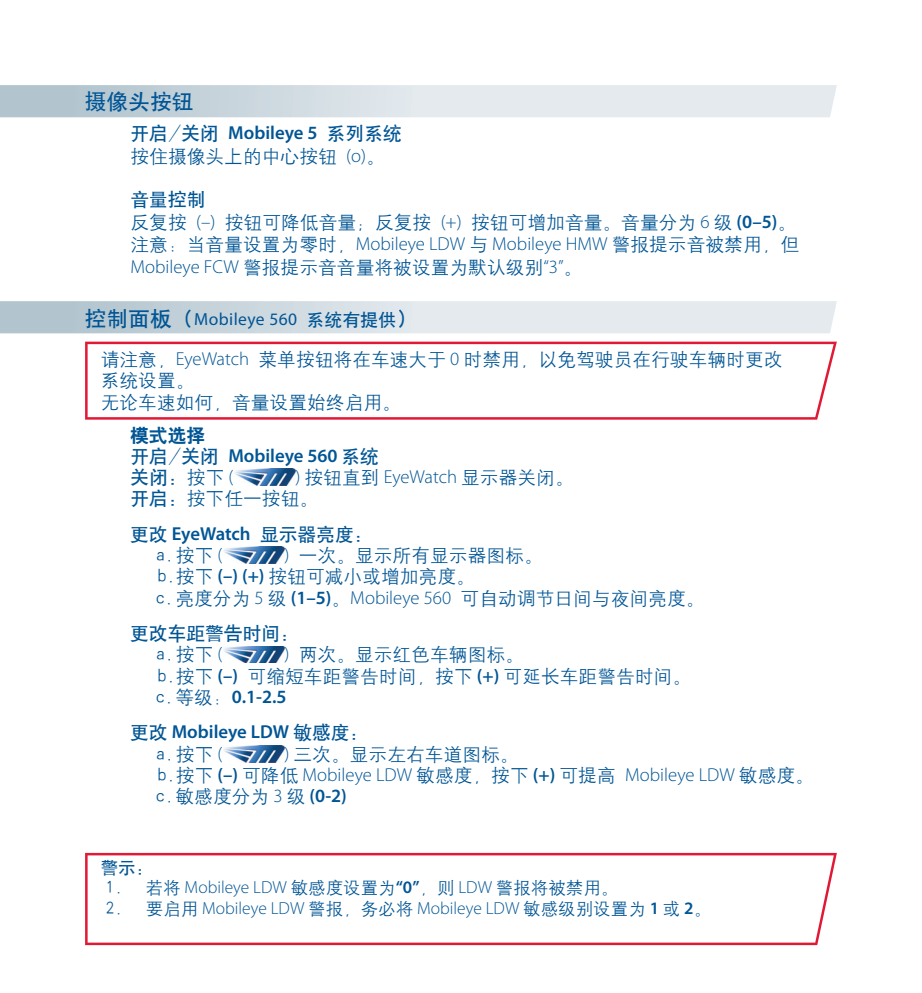
<style>
.page{position:relative;width:922px;height:993px;background:#fff}
.page>*{position:absolute;margin:0;border:0;box-sizing:border-box;transform-origin:0 0}
.t1{font:21.25px "H Yb 1 gj";letter-spacing:.025em;color:#005595}
.t2{font:18.75px/21.2px "H Yg 2 gj";color:#005595}
.t3{font:18.75px "H Yb 1 gj";color:#005595}
.t4{font:300 18.75px "Myriad Pro";color:#005595}
.t5{font:600 18.75px/35.5px "Myriad Pro";color:#005595}
.t6{font:18.75px "H Yb 2 gj";color:#005595}
.t7{font:300 17.5px "Myriad Pro";color:#005595}
.t8{font:17.5px "H Yg 2 gj";color:#005595}
.t9{font:17.5px "Myriad Pro";letter-spacing:.025em;color:#005595}
.t10{font:17.5px "H Yb 1 gj";color:#005595}
.s1{font-family:"Myriad Pro";font-weight:600}
.s2{font-family:"Myriad Pro";font-weight:300}
.s3{font-family:"H Yb 1 gj";font-size:21.25px}
.s4{font-family:"H Yb 1 gj"}
.s5{font-family:"H Yb 1 gj";font-weight:400}
.s6{font-family:"H Yg 2 gj"}
.s7{font-family:"H Yg 2 gj";font-weight:400}
.s8{font-weight:600}
</style>
<div class="page">
<img style="left:234px;top:468px;width:61px;height:17px">
<img style="left:223px;top:546px;width:61px;height:17px">
<img style="left:224px;top:646px;width:60px;height:16px">
<img style="left:223px;top:745px;width:61px;height:17px">
<svg style="left:85px;top:852px;width:751px;height:92px"></svg>
<svg style="left:85px;top:341px;width:751px;height:78px"></svg>
<svg style="left:0;top:85px;width:836px;height:32px;background:#dae2e7"></svg>
<div style="left:2px;top:91px;width:191px;height:20px;background:linear-gradient(to right,#aec2cc,#c1cfd7)"></div>
<svg style="left:0;top:301px;width:836px;height:32px;background:#d8e1e6"></svg>
<div style="left:85px;top:308px;width:106px;height:20px;background:#bbcbd4"></div>
<div style="left:195px;top:312px;width:101px;height:16px;background:#cad6dd"></div>
<div style="left:297px;top:311px;width:98px;height:17px;background:#d9e2e7"></div>
<div style="left:399px;top:309px;width:5px;height:18px;background:#e1e8ed"></div>
<p class="t1" style="left:85px;top:90px;width:110px">摄像头按钮</p>
<p class="t3" style="left:130px;top:124px;width:273px">开启/关闭 <span class="s1">Mobileye 5</span> 系列系统</p>
<p class="t2" style="left:130px;top:145px;width:256px">按住摄像头上的中心按钮 <span class="s2">(o)</span>。</p>
<p class="t3" style="left:130px;top:190px;width:76px">音量控制</p>
<p class="t2" style="left:130px;top:211px;width:670px;line-height:22.5px">反复按 <span class="s2">(–)</span> 按钮可降低音量；反复按 <span class="s2">(+)</span> 按钮可增加音量。音量分为 <span class="s2">6</span> 级 <span class="s1">(0–5)</span>。注意：当音量设置为零时，<span class="s2">Mobileye LDW</span> 与 <span class="s2">Mobileye HMW</span> 警报提示音被禁用，但<br><span class="s2">Mobileye FCW</span> 警报提示音音量将被设置为默认级别<span class="s2">“3”</span>。</p>
<p class="t9" style="left:85px;top:312px;width:334px"><span class="s3">控制面板（</span>Mobileye 560 <span class="s4">系统有提供</span><span class="s3">）</span></p>
<p class="t2" style="left:101px;top:349px;width:683px">请注意，<span class="s2">EyeWatch</span> 菜单按钮将在车速大于 <span class="s2">0</span> 时禁用，以免驾驶员在行驶车辆时更改系统设置。<br>无论车速如何，音量设置始终启用。</p>
<p class="t6" style="left:130px;top:425px;width:76px">模式选择</p>
<p class="t5" style="left:130px;top:439px;width:250px"><span class="s5">开启/关闭</span> Mobileye 560 <span class="s5">系统</span></p>
<p class="t3" style="left:131px;top:468px;width:104px">关闭：<span class="s6">按下</span> <span class="s2">(</span></p>
<p class="t2" style="left:130px;top:466px;width:444px;text-indent:165px"><span class="s2">)</span> 按钮直到 <span class="s2">EyeWatch</span> 显示器关闭。<span class="s4">开启：</span>按下任一按钮。</p>
<p class="t3" style="left:130px;top:524px;width:244px">更改 <span class="s1">EyeWatch</span> 显示器亮度：</p>
<p class="t2" style="left:156px;top:544px;width:67px">a. 按下 <span class="s2">(</span></p>
<p class="t2" style="left:156px;top:544px;width:550px;text-indent:128px"><span class="s2">)</span> 一次。显示所有显示器图标。<br>b. 按下 <span class="s1">(–) (+)</span> 按钮可减小或增加亮度。<br>c. 亮度分为 <span class="s2">5</span> 级 <span class="s1">(1–5)</span>。<span class="s2">Mobileye 560</span> 可自动调节日间与夜间亮度。</p>
<p class="t3" style="left:130px;top:624px;width:170px">更改车距警告时间：</p>
<p class="t2" style="left:156px;top:644px;width:67px">a. 按下 <span class="s2">(</span></p>
<p class="t2" style="left:158px;top:644px;width:534px;text-indent:126px"><span class="s2">)</span> 两次。显示红色车辆图标。<br>b. 按下 <span class="s1">(–)</span> 可缩短车距警告时间，按下 <span class="s1">(+)</span> 可延长车距警告时间。</p>
<p class="t5" style="left:130px;top:680px;width:240px;text-indent:26px"><span class="s7">c. 等级：</span>0.1-2.5<br><span class="s5">更改</span> Mobileye LDW <span class="s5">敏感度：</span></p>
<p class="t2" style="left:156px;top:743px;width:67px">a. 按下 <span class="s2">(</span></p>
<p class="t2" style="left:284px;top:743px;width:236px"><span class="s2">)</span> 三次。显示左右车道图标。</p>
<p class="t4" style="left:158px;top:767px;width:657px"><span class="s7">b. 按下</span> <span class="s8">(–)</span> <span class="s7">可降低</span> Mobileye LDW <span class="s7">敏感度，按下</span> <span class="s8">(+)</span> <span class="s7">可提高</span> Mobileye LDW <span class="s7">敏感度。</span></p>
<p class="t2" style="left:156px;top:785px;width:192px">c. 敏感度分为 <span class="s2">3</span> 级 <span class="s1">(0-2)</span></p>
<p class="t10" style="left:101px;top:858px;width:54px">警示：</p>
<p class="t8" style="left:106px;top:878px;width:514px">1. 若将 <span class="s2">Mobileye LDW</span> 敏感度设置为<span class="s1">“0”</span>，则 <span class="s2">LDW</span> 警报将被禁用。</p>
<p class="t7" style="left:106px;top:901px;width:606px"><span class="s7">2. 要启用</span> Mobileye LDW <span class="s7">警报，务必将</span> Mobileye LDW <span class="s7">敏感级别设置为</span> <span class="s8">1</span> <span class="s7">或</span> <span class="s8">2</span><span class="s7">。</span></p>
</div>
